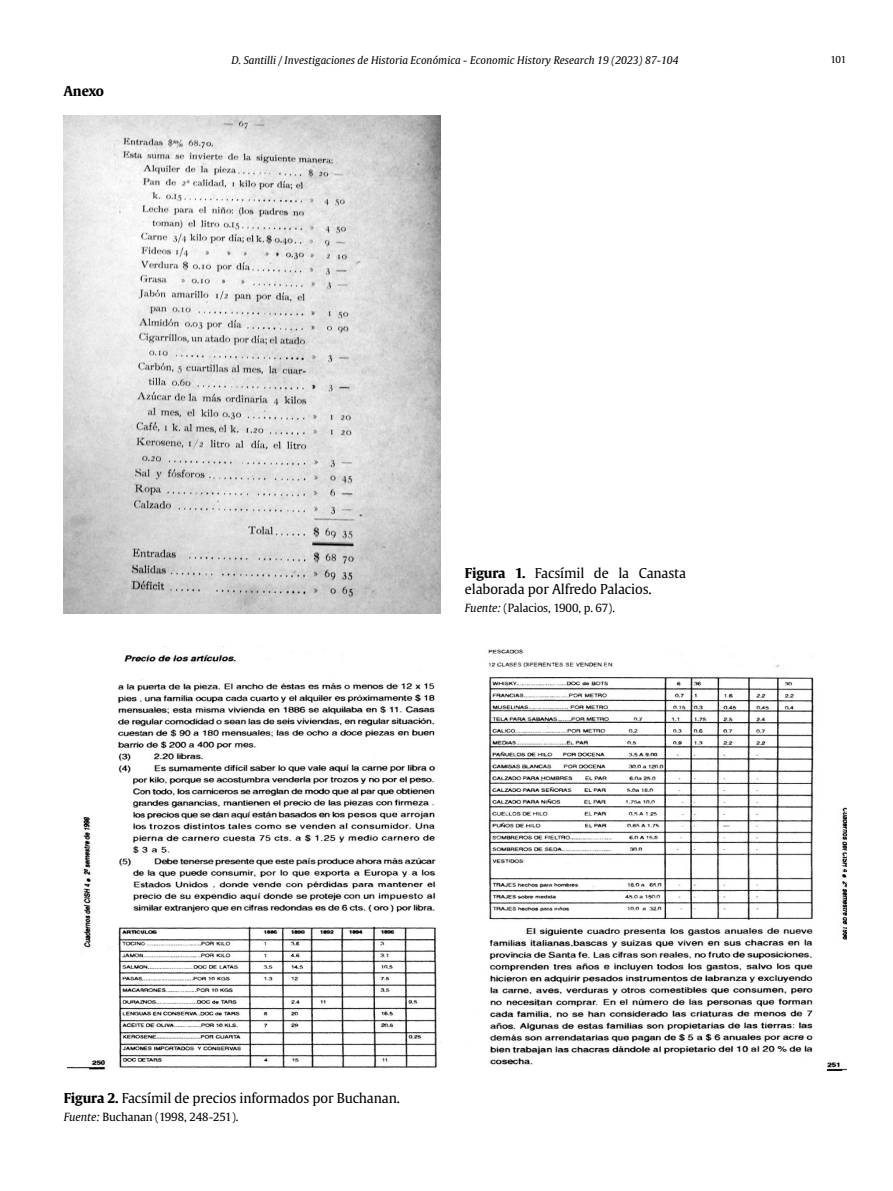
<style>
.page{position:relative;width:893px;height:1191px;background:#fff}
.page>*{position:absolute;margin:0;border:0;box-sizing:border-box;transform-origin:0 0}
.Titulo_tabla{font:13.5px/16.2px "Gulliver";letter-spacing:-.01em;color:#000}
.Titular{font:700 13.5px "Gulliver";letter-spacing:-.01em;color:#000}
.Pie_imagen{font:11.25px "Gulliver";letter-spacing:-.01em;color:#000}
.t1{font:italic 10.5px "Gulliver";color:#000}
.t2{font:9.6px "Gulliver";color:#000}
.s1{font-weight:700}
.s2{font-style:italic}
</style>
<div class="page">
<img style="left:64px;top:116px;width:376px;height:497px">
<img style="left:488px;top:649px;width:325px;height:20px">
<img style="left:67px;top:679px;width:374px;height:393px">
<img style="left:488px;top:677px;width:358px;height:394px">
<p class="Titular" style="left:64px;top:82px;width:42px">Anexo</p>
<p class="t1" style="left:231px;top:54px;width:449px">D. Santilli / Investigaciones de Historia Económica - Economic History Research 19 (2023) 87-104</p>
<p class="t2" style="left:830px;top:54px;width:17px">101</p>
<p class="Titulo_tabla" style="left:465px;top:565px;width:223px"><span class="s1">Figura 1.</span> Facsímil de la Canasta elaborada por Alfredo Palacios.</p>
<p class="Pie_imagen" style="left:465px;top:600px;width:152px"><span class="s2">Fuente:</span> (Palacios, 1900, p. 67).</p>
<p class="Titulo_tabla" style="left:64px;top:1090px;width:338px"><span class="s1">Figura 2.</span> Facsímil de precios informados por Buchanan.</p>
<p class="Pie_imagen" style="left:64px;top:1110px;width:176px"><span class="s2">Fuente:</span> Buchanan (1998, 248-251).</p>
</div>
